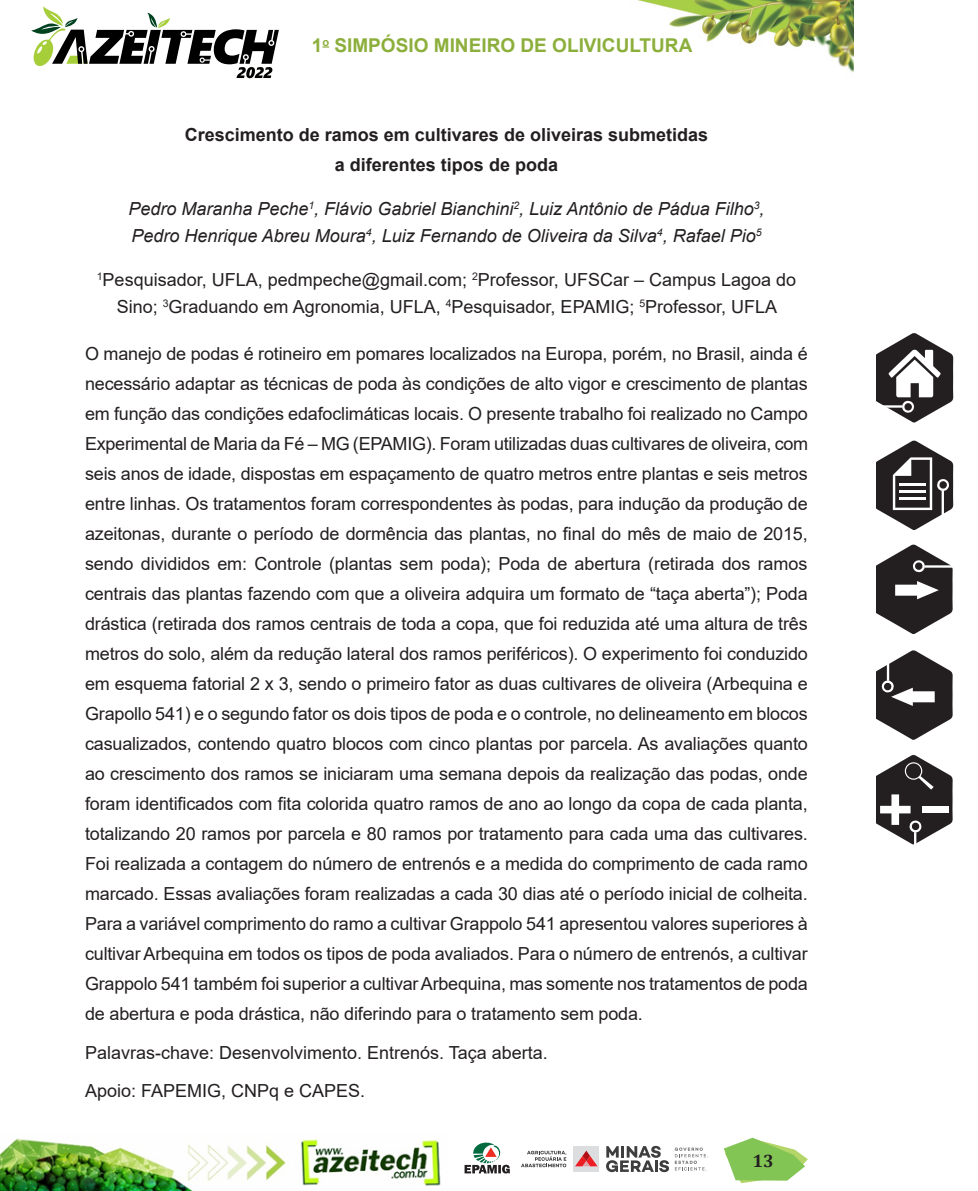
<style>
.page{position:relative;width:978px;height:1191px;background:#fff}
.page>*{position:absolute;margin:0;border:0;box-sizing:border-box;transform-origin:0 0}
.t1{font:700 19.05px "Arial";color:#8caf3b}
.Texto_resumos{font:18px/30px "Arial";color:#231f20;text-align:justify}
.Curriculum{font:18px/27px "Arial";color:#231f20;text-align:center}
.Autores{font:italic 18px/27px "Arial";color:#231f20}
.TÍTULO{font:700 18px/30px "Arial";color:#231f20;text-align:center}
.t2{font:700 18px "Cambria";color:#231f20}
</style>
<div class="page">
<svg style="left:877px;top:333px;width:76px;height:90px"></svg>
<svg style="left:877px;top:440px;width:76px;height:90px"></svg>
<svg style="left:877px;top:755px;width:76px;height:89px"></svg>
<svg style="left:877px;top:544px;width:76px;height:90px"></svg>
<svg style="left:877px;top:650px;width:76px;height:90px"></svg>
<svg style="left:31px;top:6px;width:248px;height:72px"></svg>
<img style="left:637px;top:0;width:217px;height:72px">
<svg style="left:322px;top:46px;width:7px;height:2px"></svg>
<svg style="left:724px;top:1137px;width:84px;height:46px"></svg>
<img style="left:0;top:1138px;width:441px;height:53px">
<div style="left:573px;top:1146px;width:26px;height:25px;background:#dcdddf"></div>
<svg style="left:575px;top:1150px;width:23px;height:16px"></svg>
<svg style="left:606px;top:1145px;width:63px;height:27px"></svg>
<svg style="left:675px;top:1147px;width:33px;height:23px"></svg>
<svg style="left:521px;top:1150px;width:45px;height:17px"></svg>
<svg style="left:465px;top:1142px;width:45px;height:31px"></svg>
<p class="t1" style="left:312px;top:32px;width:382px">1<sup>o</sup> SIMPÓSIO MINEIRO DE OLIVICULTURA</p>
<p class="TÍTULO" style="left:185px;top:120px;width:525px">Crescimento de ramos em cultivares de oliveiras submetidas a diferentes tipos de poda</p>
<p class="Autores" style="left:128px;top:195px;width:638px">Pedro Maranha Peche<sup>1</sup>, Flávio Gabriel Bianchini<sup>2</sup>, Luiz Antônio de Pádua Filho<sup>3</sup>,<br>Pedro Henrique Abreu Moura<sup>4</sup>, Luiz Fernando de Oliveira da Silva<sup>4</sup>, Rafael Pio<sup>5</sup></p>
<p class="Curriculum" style="left:97px;top:266px;width:701px"><sup>1</sup>Pesquisador, UFLA, pedmpeche@gmail.com; <sup>2</sup>Professor, UFSCar – Campus Lagoa do<br>Sino; <sup>3</sup>Graduando em Agronomia, UFLA, <sup>4</sup>Pesquisador, EPAMIG; <sup>5</sup>Professor, UFLA</p>
<p class="Texto_resumos" style="left:85px;top:338px;width:725px">O manejo de podas é rotineiro em pomares localizados na Europa, porém, no Brasil, ainda é necessário adaptar as técnicas de poda às condições de alto vigor e crescimento de plantas em função das condições edafoclimáticas locais. O presente trabalho foi realizado no Campo Experimental de Maria da Fé – MG (EPAMIG). Foram utilizadas duas cultivares de oliveira, com seis anos de idade, dispostas em espaçamento de quatro metros entre plantas e seis metros entre linhas. Os tratamentos foram correspondentes às podas, para indução da produção de azeitonas, durante o período de dormência das plantas, no final do mês de maio de 2015, sendo divididos em: Controle (plantas sem poda); Poda de abertura (retirada dos ramos centrais das plantas fazendo com que a oliveira adquira um formato de “taça aberta”); Poda drástica (retirada dos ramos centrais de toda a copa, que foi reduzida até uma altura de três metros do solo, além da redução lateral dos ramos periféricos). O experimento foi conduzido em esquema fatorial 2 x 3, sendo o primeiro fator as duas cultivares de oliveira (Arbequina e Grapollo 541) e o segundo fator os dois tipos de poda e o controle, no delineamento em blocos casualizados, contendo quatro blocos com cinco plantas por parcela. As avaliações quanto ao crescimento dos ramos se iniciaram uma semana depois da realização das podas, onde foram identificados com fita colorida quatro ramos de ano ao longo da copa de cada planta, totalizando 20 ramos por parcela e 80 ramos por tratamento para cada uma das cultivares.<br>Foi realizada a contagem do número de entrenós e a medida do comprimento de cada ramo marcado. Essas avaliações foram realizadas a cada 30 dias até o período inicial de colheita.<br>Para a variável comprimento do ramo a cultivar Grappolo 541 apresentou valores superiores à cultivar Arbequina em todos os tipos de poda avaliados. Para o número de entrenós, a cultivar Grappolo 541 também foi superior a cultivar Arbequina, mas somente nos tratamentos de poda de abertura e poda drástica, não diferindo para o tratamento sem poda.</p>
<p class="Texto_resumos" style="left:85px;top:1037px;width:464px">Palavras-chave: Desenvolvimento. Entrenós. Taça aberta.</p>
<p class="Texto_resumos" style="left:85px;top:1075px;width:282px">Apoio: FAPEMIG, CNPq e CAPES.</p>
<p class="t2" style="left:753px;top:1148px;width:23px">13</p>
</div>
